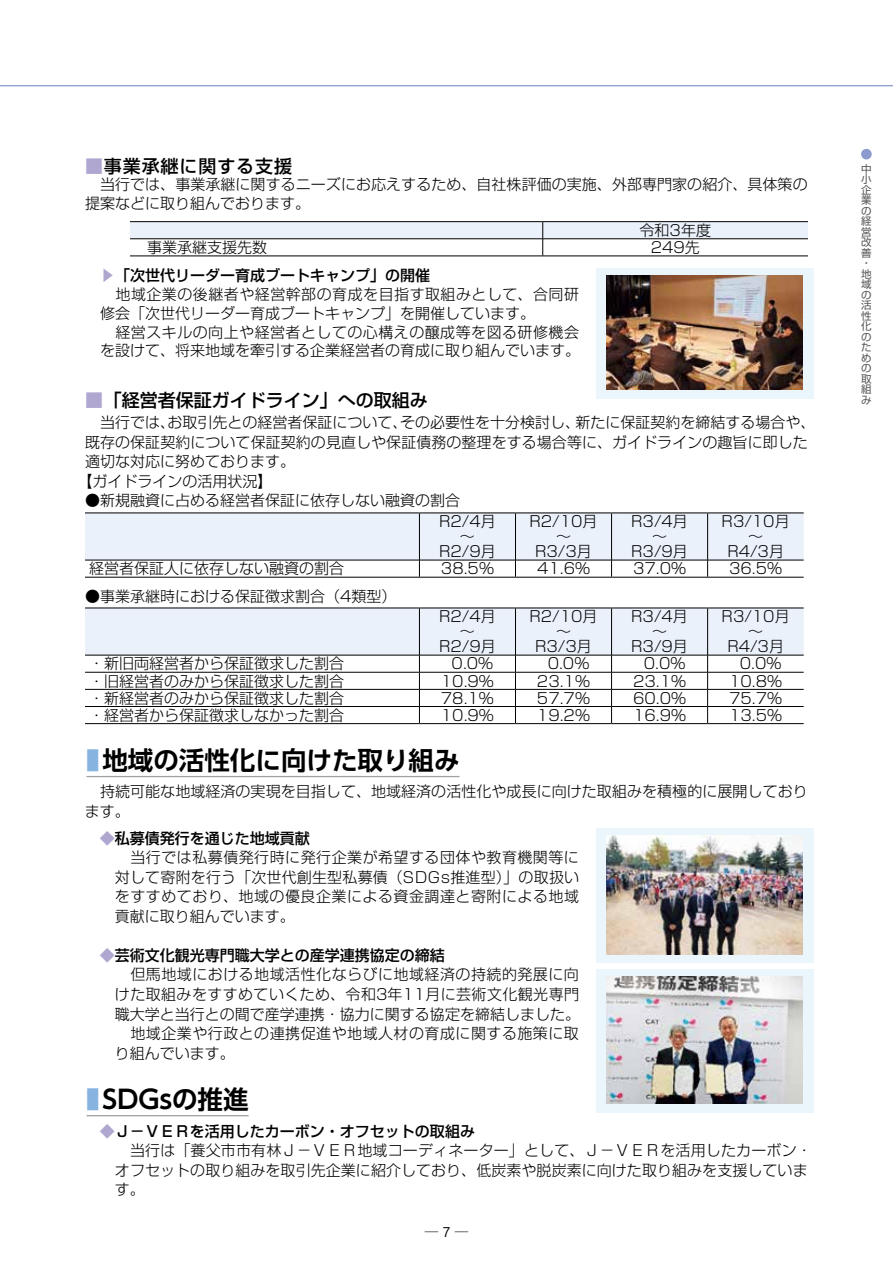
<style>
.page{position:relative;width:893px;height:1263px;background:#fff}
.page>*{position:absolute;margin:0;border:0;box-sizing:border-box;transform-origin:0 0}
.t1{font:700 25.5px "UD Shin Go Pro De";color:#000}
.t2{font:500 18px "Shin Go Pro";color:#000}
.t3{font:500 18px "Shin Go Pro";letter-spacing:.05em;color:#000}
.t4{font:300 15px/15px "Shin Go Pro";letter-spacing:.005em;color:#000;text-align:center}
.t5{font:300 15px/18.8px "Shin Go Pro";letter-spacing:.03em;color:#000}
.t6{font:300 15px/19.5px "Shin Go Pro";letter-spacing:.025em;color:#000}
.t7{font:500 13.5px "Gothic BBB Pro";color:#000}
.t8{font:10.5px/10.5px "Shin Go Pro";color:#595757}
.s1{color:#b0a7d1}
.s2{font-weight:500;color:#b0a7d1}
.s3{font-weight:500}
.s4{font-family:"Gothic MB101 Pro De";color:#86b3e0}
</style>
<div class="page">
<hr style="left:0;top:85px;width:893px;height:1px;background:#8b9ccf">
<svg style="left:861px;top:149px;width:11px;height:10px"></svg>
<svg style="left:130px;top:222px;width:678px;height:33px"></svg>
<hr style="left:130px;top:221px;width:413px;height:1px;background:#000">
<hr style="left:543px;top:221px;width:265px;height:1px;background:#000">
<hr style="left:130px;top:255px;width:413px;height:1px;background:#000">
<hr style="left:543px;top:255px;width:265px;height:1px;background:#000">
<hr style="left:85px;top:512px;width:334px;height:1px;background:#000">
<hr style="left:419px;top:512px;width:96px;height:1px;background:#000">
<hr style="left:515px;top:512px;width:97px;height:1px;background:#000">
<hr style="left:612px;top:512px;width:96px;height:1px;background:#000">
<hr style="left:708px;top:512px;width:96px;height:1px;background:#000">
<hr style="left:85px;top:577px;width:334px;height:1px;background:#000">
<hr style="left:419px;top:577px;width:96px;height:1px;background:#000">
<hr style="left:515px;top:577px;width:97px;height:1px;background:#000">
<hr style="left:612px;top:577px;width:96px;height:1px;background:#000">
<hr style="left:708px;top:577px;width:96px;height:1px;background:#000">
<svg style="left:85px;top:513px;width:719px;height:64px"></svg>
<hr style="left:85px;top:607px;width:334px;height:1px;background:#000">
<hr style="left:419px;top:607px;width:96px;height:1px;background:#000">
<hr style="left:515px;top:607px;width:97px;height:1px;background:#000">
<hr style="left:612px;top:607px;width:96px;height:1px;background:#000">
<hr style="left:708px;top:607px;width:96px;height:1px;background:#000">
<hr style="left:85px;top:723px;width:334px;height:1px;background:#000">
<hr style="left:419px;top:723px;width:96px;height:1px;background:#000">
<hr style="left:515px;top:723px;width:97px;height:1px;background:#000">
<hr style="left:612px;top:723px;width:96px;height:1px;background:#000">
<hr style="left:708px;top:723px;width:96px;height:1px;background:#000">
<svg style="left:85px;top:608px;width:719px;height:115px"></svg>
<hr style="left:87px;top:1115px;width:162px;height:1px;background:#9fa0a0">
<div style="left:596px;top:828px;width:217px;height:135px;background:#ebf5fc"></div>
<img style="left:607px;top:835px;width:196px;height:119px">
<div style="left:596px;top:969px;width:217px;height:143px;background:#ebf5fc"></div>
<img style="left:607px;top:976px;width:196px;height:127px">
<div style="left:596px;top:268px;width:217px;height:130px;background:#ebf5fc"></div>
<img style="left:607px;top:275px;width:196px;height:115px">
<hr style="left:87px;top:776px;width:372px;height:1px;background:#9fa0a0">
<p class="t3" style="left:85px;top:152px;width:208px"><span class="s1">■</span>事業承継に関する支援</p>
<p class="t4" style="left:85px;top:173px;width:724px;line-height:18.8px;text-align:left">　当行では、事業承継に関するニーズにお応えするため、自社株評価の実施、外部専門家の紹介、具体策の提案などに取り組んでおります。</p>
<p class="t4" style="left:640px;top:221px;width:73px">令和3年度</p>
<p class="t4" style="left:147px;top:238px;width:121px">事業承継支援先数</p>
<p class="t4" style="left:651px;top:238px;width:51px">249先</p>
<p class="t5" style="left:100px;top:264px;width:481px;text-indent:-15px"><span class="s2">　▶</span><span class="s3">「次世代リーダー育成ブートキャンプ」の開催<br></span>　地域企業の後継者や経営幹部の育成を目指す取組みとして、合同研修会「次世代リーダー育成ブートキャンプ」を開催しています。<br>　経営スキルの向上や経営者としての心構えの醸成等を図る研修機会を設けて、将来地域を牽引する企業経営者の育成に取り組んでいます。</p>
<p class="t2" style="left:85px;top:385px;width:344px"><span class="s1">■</span>「経営者保証ガイドライン」への取組み</p>
<p class="t4" style="left:85px;top:413px;width:732px">　当行では、お取引先との経営者保証について、その必要性を十分検討し、新たに保証契約を締結する場合や、</p>
<p class="t4" style="left:85px;top:433px;width:724px">既存の保証契約について保証契約の見直しや保証債務の整理をする場合等に、ガイドラインの趣旨に即した</p>
<p class="t4" style="left:85px;top:452px;width:211px">適切な対応に努めております。</p>
<p class="t4" style="left:78px;top:472px;width:196px">【ガイドラインの活用状況】</p>
<p class="t4" style="left:439px;top:489px;width:58px;line-height:20.7px;text-align:left;text-indent:-354px">●新規融資に占める経営者保証に依存しない融資の割合<br>R2/4月</p>
<p class="t4" style="left:439px;top:527px;width:58px">〜<br>R2/9月</p>
<p class="t4" style="left:529px;top:512px;width:70px">R2/10月〜<br>R3/3月</p>
<p class="t4" style="left:631px;top:512px;width:58px">R3/4月〜<br>R3/9月</p>
<p class="t4" style="left:722px;top:512px;width:70px">R3/10月〜<br>R4/3月</p>
<p class="t4" style="left:89px;top:559px;width:256px">経営者保証人に依存しない融資の割合</p>
<p class="t4" style="left:441px;top:559px;width:55px">38.5％</p>
<p class="t4" style="left:537px;top:559px;width:55px">41.6％</p>
<p class="t4" style="left:633px;top:559px;width:55px">37.0％</p>
<p class="t4" style="left:729px;top:559px;width:55px">36.5％</p>
<p class="t4" style="left:85px;top:586px;width:313px">●事業承継時における保証徴求割合（4類型）</p>
<p class="t4" style="left:439px;top:607px;width:58px">R2/4月〜<br>R2/9月</p>
<p class="t4" style="left:529px;top:607px;width:70px">R2/10月〜<br>R3/3月</p>
<p class="t4" style="left:631px;top:607px;width:58px">R3/4月〜<br>R3/9月</p>
<p class="t4" style="left:722px;top:607px;width:70px">R3/10月〜<br>R4/3月</p>
<p class="t4" style="left:89px;top:654px;width:256px">・新旧両経営者から保証徴求した割合</p>
<p class="t4" style="left:452px;top:654px;width:43px">0.0％</p>
<p class="t4" style="left:548px;top:654px;width:43px">0.0％</p>
<p class="t4" style="left:644px;top:654px;width:43px">0.0％</p>
<p class="t4" style="left:740px;top:654px;width:43px">0.0％</p>
<p class="t4" style="left:89px;top:671px;width:256px">・旧経営者のみから保証徴求した割合</p>
<p class="t4" style="left:441px;top:671px;width:55px">10.9％</p>
<p class="t4" style="left:537px;top:671px;width:55px">23.1％</p>
<p class="t4" style="left:633px;top:671px;width:55px">23.1％</p>
<p class="t4" style="left:729px;top:671px;width:55px">10.8％</p>
<p class="t4" style="left:89px;top:689px;width:256px">・新経営者のみから保証徴求した割合</p>
<p class="t4" style="left:441px;top:689px;width:55px">78.1％</p>
<p class="t4" style="left:537px;top:689px;width:55px">57.7％</p>
<p class="t4" style="left:633px;top:689px;width:55px">60.0％</p>
<p class="t4" style="left:729px;top:689px;width:55px">75.7％</p>
<p class="t4" style="left:89px;top:706px;width:256px">・経営者から保証徴求しなかった割合</p>
<p class="t4" style="left:441px;top:706px;width:55px">10.9％</p>
<p class="t4" style="left:537px;top:706px;width:55px">19.2％</p>
<p class="t4" style="left:633px;top:706px;width:55px">16.9％</p>
<p class="t4" style="left:729px;top:706px;width:55px">13.5％</p>
<h1 class="t1" style="left:87px;top:740px;width:374px"><span class="s4">■</span> 地域の活性化に向けた取り組み</h1>
<p class="t4" style="left:85px;top:780px;width:724px;line-height:19.5px;text-align:left">　持続可能な地域経済の実現を目指して、地域経済の活性化や成長に向けた取組みを積極的に展開しております。</p>
<p class="t5" style="left:115px;top:827px;width:466px;line-height:19.5px;text-indent:-30px"><span class="s2">　◆</span><span class="s3">私募債発行を通じた地域貢献<br></span>　当行では私募債発行時に発行企業が希望する団体や教育機関等に対して寄附を行う「次世代創生型私募債（SDGs推進型）」の取扱いをすすめており、地域の優良企業による資金調達と寄附による地域貢献に取り組んでいます。</p>
<p class="t6" style="left:115px;top:944px;width:466px;text-indent:-30px"><span class="s2">　◆</span><span class="s3">芸術文化観光専門職大学との産学連携協定の締結<br></span>　但馬地域における地域活性化ならびに地域経済の持続的発展に向けた取組みをすすめていくため、令和3年11月に芸術文化観光専門職大学と当行との間で産学連携・協力に関する協定を締結しました。　地域企業や行政との連携促進や地域人材の育成に関する施策に取り組んでいます。</p>
<h1 class="t1" style="left:87px;top:1079px;width:164px"><span class="s4">■</span> SDGsの推進</h1>
<p class="t4" style="left:115px;top:1119px;width:698px;line-height:19.5px;text-align:left;text-indent:-30px"><span class="s2">　◆</span><span class="s3">Ｊ－ＶＥＲを活用したカーボン・オフセットの取組み<br></span>　当行は「養父市市有林Ｊ－ＶＥＲ地域コーディネーター」として、Ｊ－ＶＥＲを活用したカーボン・オフセットの取り組みを取引先企業に紹介しており、低炭素や脱炭素に向けた取り組みを支援しています。</p>
<p class="t7" style="left:425px;top:1221px;width:45px">─ 7 ─</p>
<p class="t8" style="left:861px;top:162px;width:12px">中小企業の経営改善・地域の活性化のための取組み</p>
</div>
